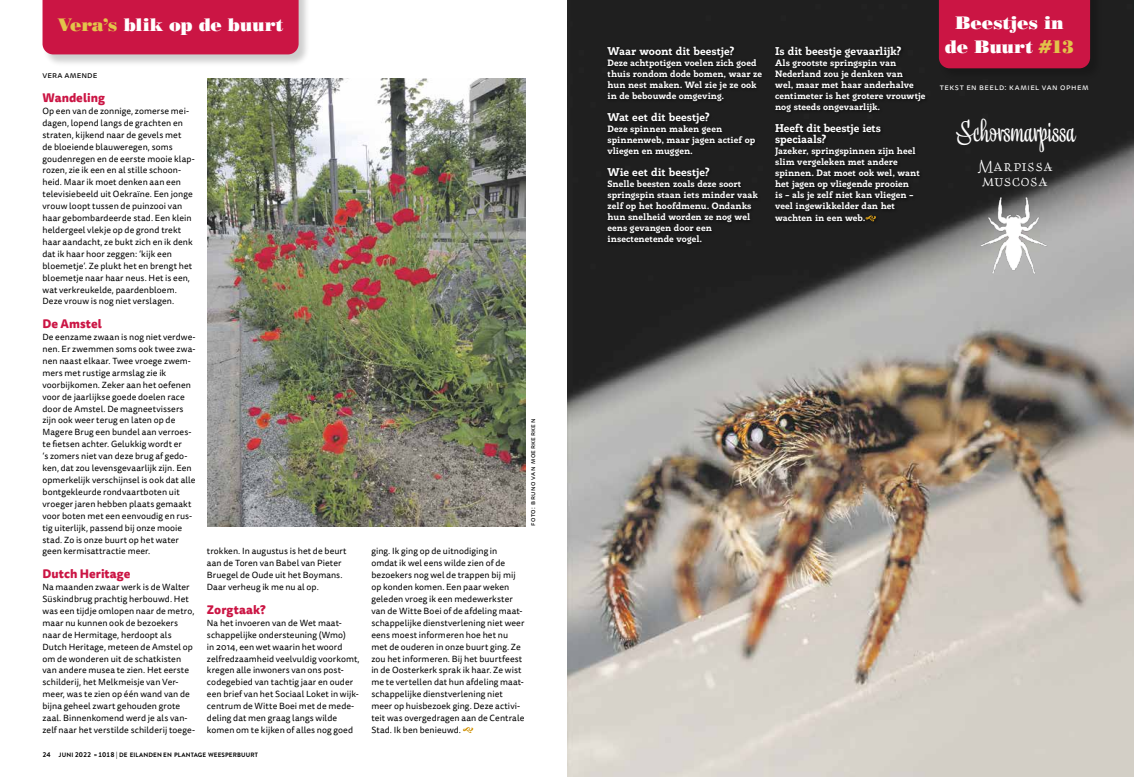
<style>
.page{position:relative;width:1134px;height:777px;background:#fff}
.page>*{position:absolute;margin:0;border:0;box-sizing:border-box;transform-origin:0 0}
.t1{font:31px "Liza Display Pro";color:#fff}
.t2{font:18px/24.2px "Poster Bodoni BT";letter-spacing:-.015em;color:#fff;text-align:center}
.t3{font:17px/15px "Liza Caps Pro";letter-spacing:.025em;color:#fff}
.t4{font:800 12px "Tisa Sans Pro";color:#cb1544}
.t5{font:800 11px/11px "Rogliano";letter-spacing:-.02em;color:#fff}
.t6{font:800 9px/11px "Rogliano";color:#fff}
.t7{font:8.9px/11.9px "Tisa Sans Pro";letter-spacing:.005em;color:#000}
.t8{font:8.5px "Tisa Sans Pro";letter-spacing:.065em;color:#fff}
.t9{font:7px "Tisa Sans Pro";letter-spacing:.07em;color:#000}
.t10{font:700 6.3px "Brandon Grotesque";letter-spacing:.02em;color:#000}
.s1{color:#e2c34a}
.s2{font-size:7px}
.s3{font-size:6px}
</style>
<div class="page">
<img style="left:567px;top:0;width:567px;height:777px">
<svg style="left:463px;top:727px;width:10px;height:6px"></svg>
<div style="left:43px;top:0;width:268px;height:66px;background:#000;opacity:.2"></div>
<div style="left:43px;top:0;width:256px;height:54px;background:#cb1544"></div>
<div style="left:939px;top:0;width:163px;height:81px;background:#000;opacity:.2"></div>
<div style="left:939px;top:0;width:151px;height:68px;background:#cb1544"></div>
<img style="left:977px;top:193px;width:76px;height:91px">
<img style="left:207px;top:78px;width:318px;height:448px">
<div style="left:605px;top:45px;width:324px;height:204px;background:#1d1d1d"></div>
<svg style="left:865px;top:215px;width:11px;height:6px"></svg>
<h2 class="t2" style="left:58px;top:12px;width:226px"><span class="s1">Vera’s</span> blik op de buurt</h2>
<h2 class="t2" style="left:945px;top:10px;width:131px">Beestjes in de Buurt <span class="s1">#13</span></h2>
<p class="t8" style="left:940px;top:81px;width:150px">tekst en beeld: kamiel van ophem</p>
<p class="t5" style="left:607px;top:46px;width:129px">Waar woont dit beestje?</p>
<p class="t6" style="left:607px;top:58px;width:156px">Deze achtpotigen voelen zich goed thuis rondom dode bomen, waar ze hun nest maken. Wel zie je ze ook in de bebouwde omgeving.</p>
<p class="t5" style="left:607px;top:112px;width:104px">Wat eet dit beestje?</p>
<p class="t6" style="left:607px;top:124px;width:149px">Deze spinnen maken geen spinnenweb, maar jagen actief op vliegen en muggen.</p>
<p class="t5" style="left:607px;top:167px;width:104px">Wie eet dit beestje?</p>
<p class="t6" style="left:607px;top:179px;width:152px">Snelle beesten zoals deze soort springspin staan iets minder vaak zelf op het hoofdmenu. Ondanks hun snelheid worden ze nog wel eens gevangen door een insectenetende vogel.</p>
<p class="t5" style="left:775px;top:46px;width:128px">Is dit beestje gevaarlijk?</p>
<p class="t6" style="left:775px;top:58px;width:152px">Als grootste springspin van<br>Nederland zou je denken van<br>wel, maar met haar anderhalve centimeter is het grotere vrouwtje nog steeds ongevaarlijk.</p>
<p class="t5" style="left:775px;top:123px;width:107px">Heeft dit beestje iets speciaals?</p>
<p class="t6" style="left:775px;top:146px;width:146px">Jazeker, springspinnen zijn heel slim vergeleken met andere spinnen. Dat moet ook wel, want het jagen op vliegende prooien<br>is – als je zelf niet kan vliegen – veel ingewikkelder dan het</p>
<p class="t6" style="left:775px;top:213px;width:92px">wachten in een web.</p>
<p class="t7" style="left:43px;top:69px;width:56px">vera amende</p>
<h3 class="t4" style="left:43px;top:89px;width:64px">Wandeling</h3>
<p class="t7" style="left:43px;top:105px;width:154px">Op een van de zonnige, zomerse mei&shy;dagen, lopend langs de grachten en straten, kijkend naar de gevels met<br>de bloeiende blauweregen, soms goudenregen en de eerste mooie klap&shy;rozen, zie ik een en al stille schoon&shy;heid. Maar ik moet denken aan een televisiebeeld uit Oekraïne. Een jonge vrouw loopt tussen de puinzooi van haar gebombardeerde stad. Een klein heldergeel vlekje op de grond trekt haar aandacht, ze bukt zich en ik denk dat ik haar hoor zeggen: ‘kijk een bloemetje’. Ze plukt het en brengt het bloemetje naar haar neus. Het is een, wat verkreukelde, paardenbloem.<br>Deze vrouw is nog niet verslagen.</p>
<h3 class="t4" style="left:43px;top:315px;width:61px">De Amstel</h3>
<p class="t7" style="left:43px;top:331px;width:155px">De eenzame zwaan is nog niet verdwe&shy;nen. Er zwemmen soms ook twee zwa&shy;nen naast elkaar. Twee vroege zwem&shy;mers met rustige armslag zie ik voorbijkomen. Zeker aan het oefenen voor de jaarlijkse goede doelen race door de Amstel. De magneetvissers zijn ook weer terug en laten op de Magere Brug een bundel aan verroes&shy;te fietsen achter. Gelukkig wordt er<br>‘s zomers niet van deze brug af gedo&shy;ken, dat zou levensgevaarlijk zijn. Een opmerkelijk verschijnsel is ook dat alle bontgekleurde rondvaartboten uit vroeger jaren hebben plaats gemaakt voor boten met een eenvoudig en rus&shy;tig uiterlijk, passend bij onze mooie stad. Zo is onze buurt op het water geen kermisattractie meer.</p>
<h3 class="t4" style="left:43px;top:565px;width:90px">Dutch Heritage</h3>
<p class="t7" style="left:43px;top:581px;width:154px">Na maanden zwaar werk is de Walter Süskindbrug prachtig herbouwd. Het was een tijdje omlopen naar de metro, maar nu kunnen ook de bezoekers naar de Hermitage, herdoopt als Dutch Heritage, meteen de Amstel op om de wonderen uit de schatkisten van andere musea te zien. Het eerste schilderij, het Melkmeisje van Ver&shy;meer, was te zien op één wand van de bijna geheel zwart gehouden grote zaal. Binnenkomend werd je als van&shy;zelf naar het verstilde schilderij toege-</p>
<h1 class="t1" style="left:955px;top:112px;width:121px">Schorsmarpissa</h1>
<h3 class="t3" style="left:977px;top:159px;width:77px">Marpissa muscosa</h3>
<p class="t9" style="left:528px;top:526px;width:109px;rotate:-90deg">foto: bruno van moerkerken</p>
<p class="t7" style="left:207px;top:545px;width:141px">trokken. In augustus is het de beurt aan de Toren van Babel van Pieter<br>Bruegel de Oude uit het Boymans.<br>Daar verheug ik me nu al op.</p>
<h3 class="t4" style="left:207px;top:600px;width:60px">Zorgtaak?</h3>
<p class="t7" style="left:207px;top:617px;width:154px">Na het invoeren van de Wet maat&shy;schappelijke ondersteuning (Wmo)<br>in 2014, een wet waarin het woord zelfredzaamheid veelvuldig voorkomt, kregen alle inwoners van ons post&shy;codegebied van tachtig jaar en ouder een brief van het Sociaal Loket in wijk&shy;centrum de Witte Boei met de mede&shy;deling dat men graag langs wilde komen om te kijken of alles nog goed</p>
<p class="t7" style="left:371px;top:545px;width:155px">ging. Ik ging op de uitnodiging in omdat ik wel eens wilde zien of de bezoekers nog wel de trappen bij mij op konden komen. Een paar weken geleden vroeg ik een medewerkster van de Witte Boei of de afdeling maat&shy;schappelijke dienstverlening niet weer eens moest informeren hoe het nu met de ouderen in onze buurt ging. Ze zou het informeren. Bij het buurtfeest in de Oosterkerk sprak ik haar. Ze wist me te vertellen dat hun afdeling maat&shy;schappelijke dienstverlening niet meer op huisbezoek ging. Deze activi&shy;teit was overgedragen aan de Centrale Stad. Ik ben benieuwd.</p>
<p class="t10" style="left:43px;top:750px;width:217px"><span class="s2">24</span> JUNI <span class="s2">2022</span> <span class="s3">»</span> <span class="s2">1018 |</span> DE EILANDEN EN PLANTAGE WEESPERBUURT</p>
</div>
